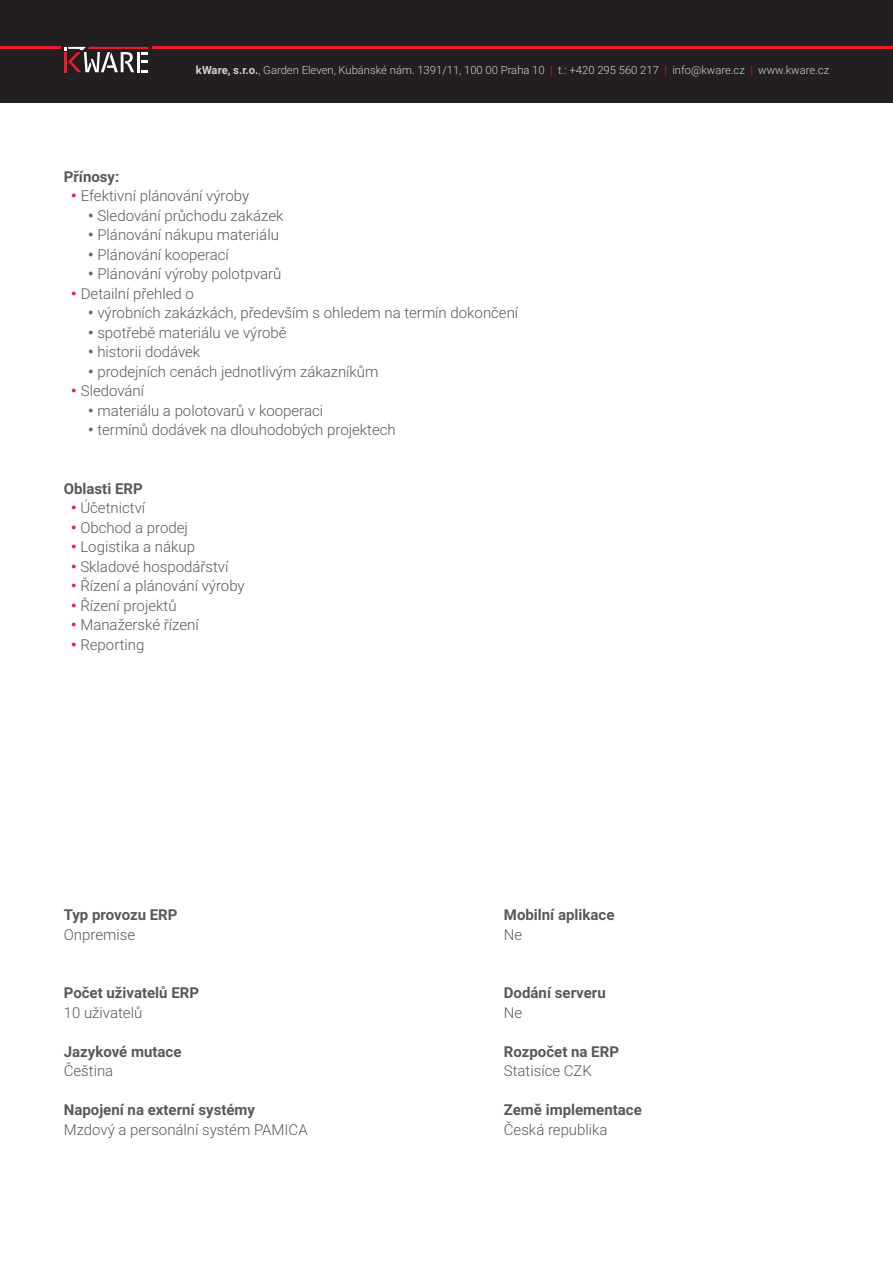
<style>
.page{position:relative;width:893px;height:1263px;background:#fff}
.page>*{position:absolute;margin:0;border:0;box-sizing:border-box;transform-origin:0 0}
.t1{font:300 15px "Roboto";color:#57585a}
.t2{font:700 15px "Roboto";color:#57585a}
.t3{font:300 11.25px "Roboto";color:#d1d2d4}
.s1{font-weight:700}
.s2{color:#ee1b2d}
.s3{font-weight:700;color:#ee1b2d}
.s4{font-weight:700;color:#636366}
</style>
<div class="page">
<div style="left:0;top:0;width:893px;height:102px;background:#231f20"></div>
<hr style="left:152px;top:47px;width:741px;height:2px;background:#ee1b2d">
<hr style="left:0;top:47px;width:61px;height:2px;background:#ee1b2d">
<svg style="left:64px;top:47px;width:84px;height:25px"></svg>
<p class="t3" style="left:196px;top:62px;width:635px"><span class="s1">kWare, s.r.o.</span>, Garden Eleven, Kubánské nám. 1391/11, 100 00 Praha 10 <span class="s2">|</span> t.: +420 295 560 217 <span class="s2">|</span> info@kware.cz <span class="s2">|</span> www.kware.cz</p>
<p class="t2" style="left:64px;top:166px;width:57px">Přínosy:</p>
<p class="t1" style="left:71px;top:185px;width:180px"><span class="s3">•</span> Efektivní plánování výroby</p>
<p class="t1" style="left:88px;top:205px;width:197px"><span class="s4">•</span> Sledování průchodu zakázek</p>
<p class="t1" style="left:88px;top:224px;width:192px"><span class="s4">•</span> Plánování nákupu materiálu</p>
<p class="t1" style="left:88px;top:244px;width:142px"><span class="s4">•</span> Plánování kooperací</p>
<p class="t1" style="left:88px;top:263px;width:195px"><span class="s4">•</span> Plánování výroby polotpvarů</p>
<p class="t1" style="left:71px;top:283px;width:124px"><span class="s3">•</span> Detailní přehled o</p>
<p class="t1" style="left:88px;top:302px;width:432px"><span class="s4">•</span> výrobních zakázkách, především s ohledem na termín dokončení</p>
<p class="t1" style="left:88px;top:322px;width:200px"><span class="s4">•</span> spotřebě materiálu ve výrobě</p>
<p class="t1" style="left:88px;top:341px;width:114px"><span class="s4">•</span> historii dodávek</p>
<p class="t1" style="left:88px;top:361px;width:292px"><span class="s4">•</span> prodejních cenách jednotlivým zákazníkům</p>
<p class="t1" style="left:71px;top:380px;width:74px"><span class="s3">•</span> Sledování</p>
<p class="t1" style="left:88px;top:400px;width:236px"><span class="s4">•</span> materiálu a polotovarů v kooperaci</p>
<p class="t1" style="left:88px;top:419px;width:309px"><span class="s4">•</span> termínů dodávek na dlouhodobých projektech</p>
<p class="t2" style="left:64px;top:478px;width:80px">Oblasti ERP</p>
<p class="t1" style="left:71px;top:497px;width:75px"><span class="s3">•</span> Účetnictví</p>
<p class="t1" style="left:71px;top:517px;width:118px"><span class="s3">•</span> Obchod a prodej</p>
<p class="t1" style="left:71px;top:536px;width:125px"><span class="s3">•</span> Logistika a nákup</p>
<p class="t1" style="left:71px;top:556px;width:159px"><span class="s3">•</span> Skladové hospodářství</p>
<p class="t1" style="left:71px;top:575px;width:175px"><span class="s3">•</span> Řízení a plánování výroby</p>
<p class="t1" style="left:71px;top:595px;width:107px"><span class="s3">•</span> Řízení projektů</p>
<p class="t1" style="left:71px;top:614px;width:129px"><span class="s3">•</span> Manažerské řízení</p>
<p class="t1" style="left:71px;top:634px;width:75px"><span class="s3">•</span> Reporting</p>
<p class="t2" style="left:64px;top:904px;width:115px">Typ provozu ERP</p>
<p class="t1" style="left:64px;top:924px;width:73px">Onpremise</p>
<p class="t2" style="left:64px;top:982px;width:137px">Počet uživatelů ERP</p>
<p class="t1" style="left:64px;top:1002px;width:80px">10 uživatelů</p>
<p class="t2" style="left:64px;top:1041px;width:119px">Jazykové mutace</p>
<p class="t1" style="left:64px;top:1060px;width:51px">Čeština</p>
<p class="t2" style="left:64px;top:1099px;width:193px">Napojení na externí systémy</p>
<p class="t1" style="left:64px;top:1119px;width:245px">Mzdový a personální systém PAMICA</p>
<p class="t2" style="left:504px;top:904px;width:112px">Mobilní aplikace</p>
<p class="t1" style="left:504px;top:924px;width:20px">Ne</p>
<p class="t2" style="left:504px;top:982px;width:103px">Dodání serveru</p>
<p class="t1" style="left:504px;top:1002px;width:20px">Ne</p>
<p class="t2" style="left:504px;top:1041px;width:117px">Rozpočet na ERP</p>
<p class="t1" style="left:504px;top:1060px;width:90px">Statisíce CZK</p>
<p class="t2" style="left:504px;top:1099px;width:139px">Země implementace</p>
<p class="t1" style="left:504px;top:1119px;width:105px">Česká republika</p>
</div>
